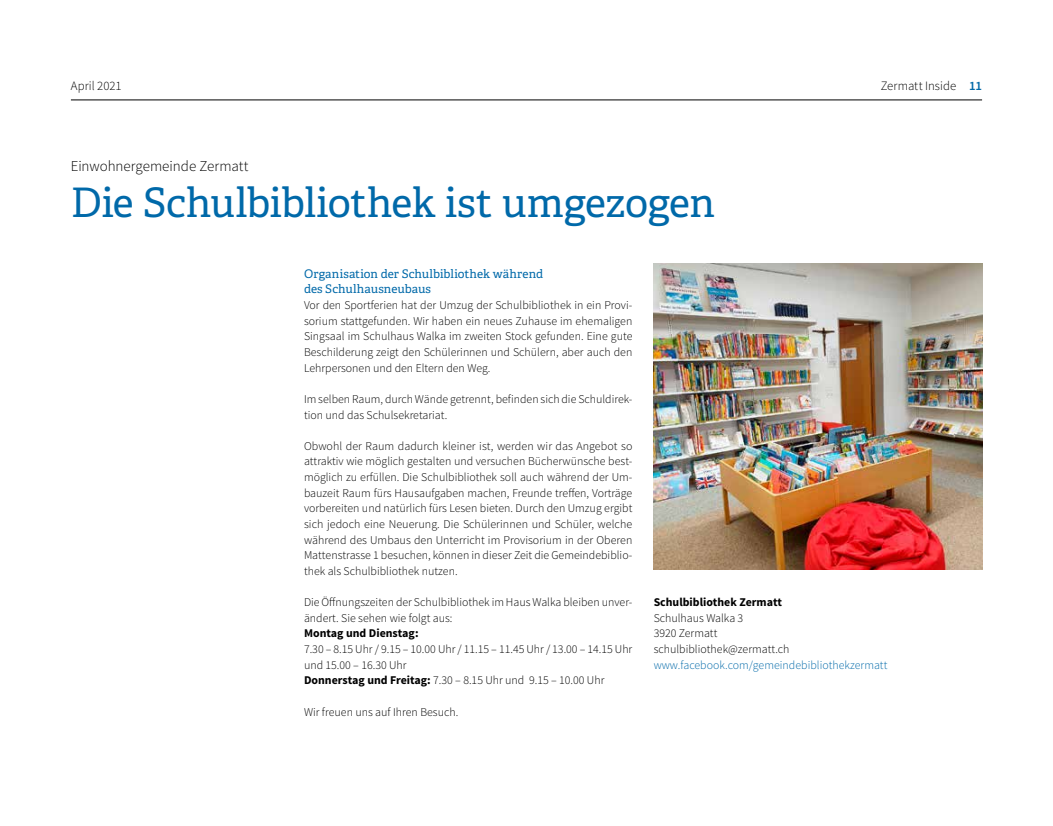
<style>
.page{position:relative;width:1053px;height:826px;background:#fff}
.page>*{position:absolute;margin:0;border:0;box-sizing:border-box;transform-origin:0 0}
.t1{font:40.62px "Adelle";letter-spacing:-.01em;color:#0069a9}
.t2{font:300 15px "Source Sans Pro";color:#000}
.t3{font:300 12.75px "Source Sans Pro";color:#000}
.t4{font:300 11.88px/15.6px "Source Sans Pro";color:#000}
.t5{font:11.88px/15.6px "Adelle";letter-spacing:.005em;color:#0069a9}
.t6{font:300 11.88px "Source Sans Pro";color:#0069a9}
.t7{font:700 11.88px "Source Sans Pro";color:#000}
.s1{font-weight:600;color:#0069a9}
.s2{font-weight:700}
</style>
<div class="page">
<hr style="left:71px;top:100px;width:910px;height:1px;background:#000">
<img style="left:653px;top:264px;width:328px;height:305px">
<p class="t3" style="left:71px;top:78px;width:52px">April 2021</p>
<p class="t3" style="left:880px;top:78px;width:103px">Zermatt Inside <span class="s1">11</span></p>
<p class="t2" style="left:71px;top:157px;width:179px">Einwohnergemeinde Zermatt</p>
<h1 class="t1" style="left:71px;top:178px;width:645px">Die Schulbibliothek ist umgezogen</h1>
<p class="t5" style="left:304px;top:266px;width:241px">Organisation der Schulbibliothek während des Schulhausneubaus</p>
<p class="t4" style="left:304px;top:297px;width:330px;text-align:justify">Vor den Sportferien hat der Umzug der Schulbibliothek in ein Provi&shy;sorium stattgefunden. Wir haben ein neues Zuhause im ehemaligen Singsaal im Schulhaus Walka im zweiten Stock gefunden. Eine gute Beschilderung zeigt den Schülerinnen und Schülern, aber auch den Lehrpersonen und den Eltern den Weg.</p>
<p class="t4" style="left:304px;top:391px;width:330px">Im selben Raum, durch Wände getrennt, befinden sich die Schuldirek&shy;tion und das Schulsekretariat.</p>
<p class="t4" style="left:304px;top:438px;width:330px;text-align:justify">Obwohl der Raum dadurch kleiner ist, werden wir das Angebot so attraktiv wie möglich gestalten und versuchen Bücherwünsche best&shy;möglich zu erfüllen. Die Schulbibliothek soll auch während der Um&shy;bauzeit Raum fürs Hausaufgaben machen, Freunde treffen, Vorträge vorbereiten und natürlich fürs Lesen bieten. Durch den Umzug ergibt sich jedoch eine Neuerung. Die Schülerinnen und Schüler, welche während des Umbaus den Unterricht im Provisorium in der Oberen Mattenstrasse 1 besuchen, können in dieser Zeit die Gemeindebiblio&shy;thek als Schulbibliothek nutzen.</p>
<p class="t4" style="left:304px;top:594px;width:330px">Die Öffnungszeiten der Schulbibliothek im Haus Walka bleiben unver&shy;ändert. Sie sehen wie folgt aus:</p>
<p class="t7" style="left:304px;top:626px;width:116px">Montag und Dienstag:</p>
<p class="t4" style="left:304px;top:641px;width:330px">7.30 – 8.15 Uhr / 9.15 – 10.00 Uhr / 11.15 – 11.45 Uhr / 13.00 – 14.15 Uhr und 15.00 – 16.30 Uhr<br><span class="s2">Donnerstag und Freitag:</span> 7.30 – 8.15 Uhr und 9.15 – 10.00 Uhr</p>
<p class="t4" style="left:304px;top:704px;width:156px">Wir freuen uns auf Ihren Besuch.</p>
<p class="t7" style="left:653px;top:594px;width:130px">Schulbibliothek Zermatt</p>
<p class="t4" style="left:653px;top:610px;width:137px">Schulhaus Walka 3<br>3920 Zermatt schulbibliothek@zermatt.ch</p>
<p class="t6" style="left:653px;top:657px;width:235px">www.facebook.com/gemeindebibliothekzermatt</p>
</div>
